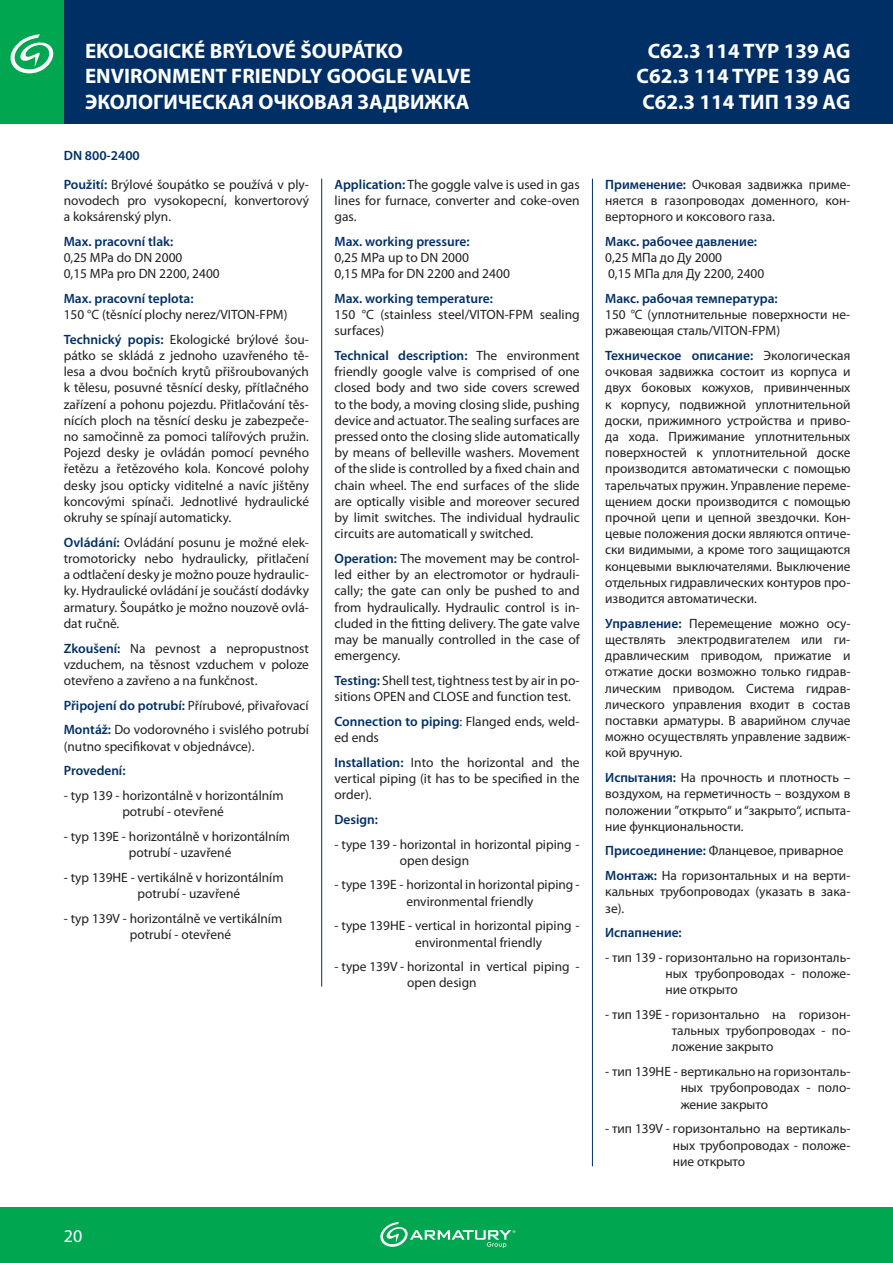
<style>
.page{position:relative;width:893px;height:1263px;background:#fff}
.page>*{position:absolute;margin:0;border:0;box-sizing:border-box;transform-origin:0 0}
.t1{font:700 21px "Myriad Pro";color:#fff}
.t2{font:18px "Myriad Pro";color:#fff}
.t3{font:13.5px/16.2px "Myriad Pro";color:#231f20}
.t4{font:600 13.5px "Myriad Pro";color:#002f66}
.s1{font-weight:600;color:#002f66}
</style>
<div class="page">
<div style="left:0;top:0;width:893px;height:124px;background:#002f66"></div>
<div style="left:0;top:1208px;width:893px;height:55px;background:#00a650"></div>
<div style="left:0;top:0;width:64px;height:124px;background:#00a650"></div>
<svg style="left:10px;top:34px;width:43px;height:40px"></svg>
<svg style="left:380px;top:1222px;width:135px;height:26px"></svg>
<hr style="left:321px;top:179px;width:1px;height:807px;background:#002f66">
<hr style="left:592px;top:179px;width:1px;height:987px;background:#002f66">
<h1 class="t1" style="left:85px;top:43px;width:319px">EKOLOGICKÉ BRÝLOVÉ ŠOUPÁTKO</h1>
<h1 class="t1" style="left:648px;top:43px;width:204px">C62.3 114 TYP 139 AG</h1>
<h1 class="t1" style="left:85px;top:69px;width:387px">ENVIRONMENT FRIENDLY GOOGLE VALVE</h1>
<h1 class="t1" style="left:636px;top:69px;width:215px">C62.3 114 TYPE 139 AG</h1>
<h1 class="t1" style="left:85px;top:94px;width:386px">ЭКОЛОГИЧЕСКАЯ ОЧКОВАЯ ЗАДВИЖКА</h1>
<h1 class="t1" style="left:642px;top:94px;width:210px">C62.3 114 ТИП 139 АG</h1>
<p class="t4" style="left:64px;top:151px;width:78px">DN 800-2400</p>
<p class="t3" style="left:64px;top:177px;width:247px;text-align:justify"><span class="s1">Použití:</span> Brýlové šoupátko se používá v ply&shy;novodech pro vysokopecní, konvertorový a koksárenský plyn.</p>
<p class="t4" style="left:64px;top:236px;width:111px">Max. pracovní tlak:</p>
<p class="t3" style="left:64px;top:251px;width:157px">0,25 MPa do DN 2000<br>0,15 MPa pro DN 2200, 2400</p>
<p class="t4" style="left:64px;top:293px;width:131px">Max. pracovní teplota:</p>
<p class="t3" style="left:64px;top:304px;width:247px;line-height:24.8px">150 °C (těsnící plochy nerez/VITON-FPM)<br><span class="s1">Technický popis:</span> Ekologické brýlové šou-</p>
<p class="t3" style="left:64px;top:349px;width:247px;text-align:justify">pátko se skládá z jednoho uzavřeného tě&shy;lesa a dvou bočních krytů přišroubovaných k tělesu, posuvné těsnící desky, přítlačného zařízení a pohonu pojezdu. Přitlačování těs&shy;nících ploch na těsnící desku je zabezpeče&shy;no samočinně za pomoci talířových pružin.<br>Pojezd desky je ovládán pomocí pevného řetězu a řetězového kola. Koncové polohy desky jsou opticky viditelné a navíc jištěny koncovými spínači. Jednotlivé hydraulické okruhy se spínají automaticky.</p>
<p class="t3" style="left:64px;top:535px;width:247px;text-align:justify"><span class="s1">Ovládání:</span> Ovládání posunu je možné elek&shy;tromotoricky nebo hydraulicky, přitlačení a odtlačení desky je možno pouze hydraulic&shy;ky. Hydraulické ovládání je součástí dodávky armatury. Šoupátko je možno nouzově ovlá&shy;dat ručně.</p>
<p class="t3" style="left:64px;top:641px;width:247px;text-align:justify"><span class="s1">Zkoušení:</span> Na pevnost a nepropustnost vzduchem, na těsnost vzduchem v poloze otevřeno a zavřeno a na funkčnost.</p>
<p class="t3" style="left:64px;top:694px;width:247px;line-height:24.8px"><span class="s1">Připojení do potrubí:</span> Přírubové, přivařovací<br><span class="s1">Montáž:</span> Do vodorovného i svislého potrubí</p>
<p class="t3" style="left:64px;top:739px;width:192px">(nutno specifikovat v objednávce).</p>
<p class="t4" style="left:64px;top:766px;width:63px">Provedení:</p>
<p class="t3" style="left:64px;top:789px;width:221px;text-align:center">- typ 139 - horizontálně v horizontálním potrubí - otevřené</p>
<p class="t3" style="left:64px;top:830px;width:228px;text-align:center">- typ 139E - horizontálně v horizontálním potrubí - uzavřené</p>
<p class="t3" style="left:138px;top:870px;width:147px;text-indent:-74px">- typ 139HE - vertikálně v horizontálním potrubí - uzavřené</p>
<p class="t3" style="left:130px;top:911px;width:154px;text-indent:-66px">- typ 139V - horizontálně ve vertikálním potrubí - otevřené</p>
<h2 class="t2" style="left:64px;top:1229px;width:20px">20</h2>
<p class="t3" style="left:334px;top:177px;width:247px;text-align:justify"><span class="s1">Application:</span> The goggle valve is used in gas lines for furnace, converter and coke-oven gas.</p>
<p class="t4" style="left:334px;top:236px;width:137px">Max. working pressure:</p>
<p class="t3" style="left:334px;top:251px;width:177px">0,25 MPa up to DN 2000<br>0,15 MPa for DN 2200 and 2400</p>
<p class="t4" style="left:334px;top:293px;width:160px">Max. working temperature:</p>
<p class="t3" style="left:334px;top:308px;width:247px">150 °C (stainless steel/VITON-FPM sealing surfaces)</p>
<p class="t3" style="left:334px;top:349px;width:247px;text-align:justify"><span class="s1">Technical description:</span> The environment friendly google valve is comprised of one closed body and two side covers screwed to the body, a moving closing slide, pushing device and actuator. The sealing surfaces are pressed onto the closing slide automatically by means of belleville washers. Movement of the slide is controlled by a fixed chain and chain wheel. The end surfaces of the slide are optically visible and moreover secured by limit switches. The individual hydraulic circuits are automaticall y switched.</p>
<p class="t3" style="left:334px;top:552px;width:247px;text-align:justify"><span class="s1">Operation:</span> The movement may be control&shy;led either by an electromotor or hydrauli&shy;cally; the gate can only be pushed to and from hydraulically. Hydraulic control is in&shy;cluded in the fitting delivery. The gate valve may be manually controlled in the case of emergency.</p>
<p class="t3" style="left:334px;top:674px;width:247px"><span class="s1">Testing:</span> Shell test, tightness test by air in po&shy;sitions OPEN and CLOSE and function test.</p>
<p class="t3" style="left:334px;top:714px;width:247px"><span class="s1">Connection to piping</span>: Flanged ends, weld&shy;ed ends</p>
<p class="t3" style="left:334px;top:755px;width:247px;text-align:justify"><span class="s1">Installation:</span> Into the horizontal and the vertical piping (it has to be specified in the order).</p>
<p class="t4" style="left:334px;top:814px;width:45px">Design:</p>
<p class="t3" style="left:400px;top:837px;width:181px;text-indent:-65px">- type 139 - horizontal in horizontal piping - open design</p>
<p class="t3" style="left:406px;top:878px;width:175px;text-indent:-72px">- type 139E - horizontal in horizontal piping - environmental friendly</p>
<p class="t3" style="left:415px;top:919px;width:166px;text-indent:-81px">- type 139HE - vertical in horizontal piping - environmental friendly</p>
<p class="t3" style="left:407px;top:960px;width:174px;text-indent:-73px">- type 139V - horizontal in vertical piping - open design</p>
<p class="t3" style="left:605px;top:177px;width:247px;text-align:justify"><span class="s1">Применение:</span> Очковая задвижка приме&shy;няется в газопроводах доменного, кон&shy;верторного и коксового газа.</p>
<p class="t4" style="left:605px;top:236px;width:153px">Макс. рабочее давление:</p>
<p class="t3" style="left:605px;top:251px;width:160px">0,25 МПа до Ду 2000<br>0,15 МПа для Ду 2200, 2400</p>
<p class="t4" style="left:605px;top:293px;width:174px">Макс. рабочая температура:</p>
<p class="t3" style="left:605px;top:308px;width:247px">150 °C (уплотнительные поверхности не&shy;ржавеющая сталь/VITON-FPM)</p>
<p class="t3" style="left:605px;top:349px;width:247px;text-align:justify"><span class="s1">Техническое описание:</span> Экологическая очковая задвижка состоит из корпуса и двух боковых кожухов, привинченных к корпусу, подвижной уплотнительной доски, прижимного устройства и приво&shy;да хода. Прижимание уплотнительных поверхностей к уплотнительной доске производится автоматически с помощью тарельчатых пружин. Управление переме&shy;щением доски производится с помощью прочной цепи и цепной звездочки. Кон&shy;цевые положения доски являются оптиче&shy;ски видимыми, а кроме того защищаются концевыми выключателями. Выключение отдельных гидравлических контуров про&shy;изводится автоматически.</p>
<p class="t3" style="left:605px;top:616px;width:247px;text-align:justify"><span class="s1">Управление:</span> Перемещение можно осу&shy;ществлять электродвигателем или ги&shy;дравлическим приводом, прижатие и отжатие доски возможно только гидрав&shy;лическим приводом. Система гидрав&shy;лического управления входит в состав поставки арматуры. В аварийном случае можно осуществлять управление задвиж&shy;кой вручную.</p>
<p class="t3" style="left:605px;top:771px;width:247px;text-align:justify"><span class="s1">Испытания:</span> На прочность и плотность – воздухом, на герметичность – воздухом в положении ”открыто“ и “закрыто“, испыта&shy;ние функциональности.</p>
<p class="t3" style="left:605px;top:840px;width:247px;line-height:24.8px"><span class="s1">Присоединение:</span> Фланцевое, приварноe<br><span class="s1">Монтаж:</span> На горизонтальных и на верти-</p>
<p class="t3" style="left:605px;top:885px;width:247px">кальных трубопроводах (указать в зака&shy;зе).</p>
<p class="t4" style="left:605px;top:928px;width:78px">Испапнение:</p>
<p class="t3" style="left:665px;top:951px;width:187px;text-align:justify;text-indent:-60px">- тип 139 - горизонтально на горизонталь&shy;ных трубопроводах - положе&shy;ние открыто</p>
<p class="t3" style="left:672px;top:1008px;width:180px;text-align:justify;text-indent:-67px">- тип 139E - горизонтально на горизон&shy;тальных трубопроводах - по&shy;ложение закрыто</p>
<p class="t3" style="left:681px;top:1065px;width:171px;text-align:justify;text-indent:-75px">- тип 139HE - вертикально на горизонталь&shy;ных трубопроводах - поло&shy;жение закрыто</p>
<p class="t3" style="left:673px;top:1122px;width:179px;text-align:justify;text-indent:-68px">- тип 139V - горизонтально на вертикаль&shy;ных трубопроводах - положе&shy;ние открыто</p>
</div>
